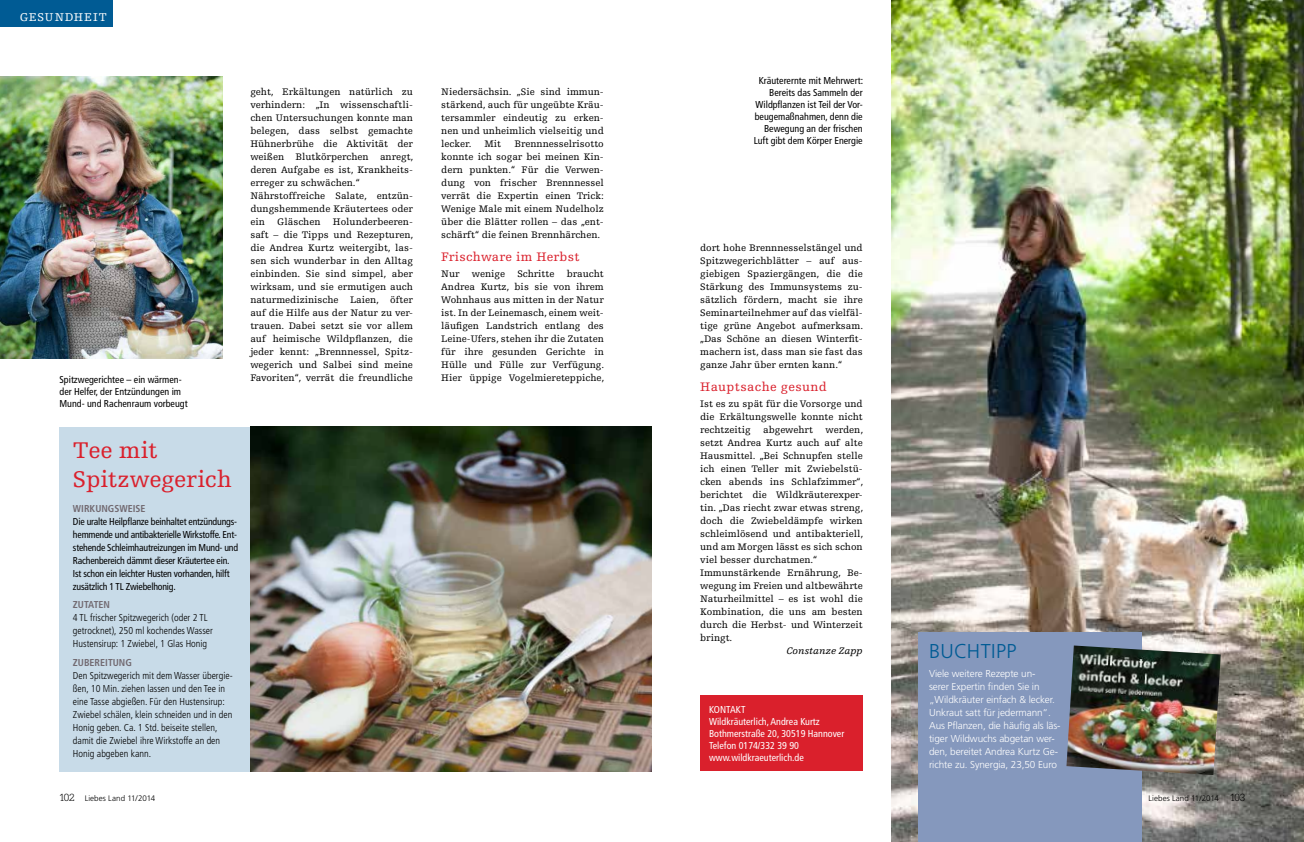
<style>
.page{position:relative;width:1304px;height:842px;background:#fff}
.page>*{position:absolute;margin:0;border:0;box-sizing:border-box;transform-origin:0 0}
.t1{font:24px/28.8px "Egyptienne F";letter-spacing:.01em;color:#da202c}
.t2{font:300 20px "Frutiger";letter-spacing:.015em;color:#005b94}
.t3{font:13px "Egyptienne F";letter-spacing:.02em;color:#da202c}
.t4{font:12px "Egyptienne F";letter-spacing:.065em;color:#fff}
.t5{font:10px/13px "Egyptienne F";color:#000;text-align:justify}
.t6{font:300 condensed 10px/13px "Frutiger";color:#000}
.t7{font:condensed 10px/13px "Frutiger";letter-spacing:-.02em;color:#000}
.t8{font:condensed 10px/12px "Frutiger";color:#000;text-align:right}
.t9{font:300 10px/13px "Frutiger";letter-spacing:-.01em;color:#fff}
.t10{font:condensed 10px/12px "Frutiger";color:#fff}
.t11{font:700 condensed 10px "Frutiger";color:#726a71}
.t12{font:italic 10px "Egyptienne F";color:#000}
.t13{font:300 8px "Frutiger";letter-spacing:.01em;color:#000}
.s1{font-family:"Serifa";font-size:11px}
</style>
<div class="page">
<div style="left:60px;top:427px;width:255px;height:344px;background:#c8dbe8"></div>
<img style="left:891px;top:0;width:413px;height:842px">
<img style="left:250px;top:427px;width:402px;height:344px">
<img style="left:0;top:77px;width:222px;height:281px">
<div style="left:918px;top:632px;width:224px;height:210px;background:#8598bd"></div>
<img style="left:1066px;top:645px;width:155px;height:130px">
<div style="left:700px;top:696px;width:163px;height:75px;background:#da202c"></div>
<div style="left:0;top:0;width:112px;height:26px;background:#005b94"></div>
<p class="t4" style="left:20px;top:10px;width:88px">gesundheit</p>
<p class="t5" style="left:441px;top:86px;width:164px">Niedersächsin. „Sie sind immun&shy;stärkend, auch für ungeübte Kräu&shy;tersammler eindeutig zu erken&shy;nen und unheimlich vielseitig und lecker.</p>
<p class="t5" style="left:250px;top:86px;width:164px;text-align:left">geht, Erkältungen natürlich zu verhindern: „In wissenschaftli&shy;chen -Untersuchungen konnte man belegen, dass selbst gemachte<br>Hühnerbrühe die Aktivität der weißen Blutkörperchen anregt, deren Aufgabe es ist, Krankheits&shy;erreger zu schwächen.“<br>Nährstoffreiche Salate, entzün&shy;dungshemmende Kräutertees oder ein Gläschen Holunderbeeren&shy;saft – die Tipps und Rezepturen, die Andrea Kurtz weitergibt, las&shy;sen sich wunderbar in den Alltag einbinden. Sie sind simpel, aber wirksam, und sie ermutigen auch naturmedizinische Laien, öfter auf die Hilfe aus der Natur zu ver&shy;trauen. Dabei setzt sie vor allem auf heimische Wildpflanzen, die jeder kennt: „Brennnessel, Spitz&shy;wegerich und Salbei sind meine<br>Favoriten“, verrät die freundliche</p>
<p class="t5" style="left:441px;top:138px;width:164px;text-indent:73px">Brennnesselrisotto konnte ich sogar bei meinen Kin&shy;dern punkten.“ Für die Verwen&shy;dung von frischer Brennnessel verrät die Expertin einen Trick:<br>Wenige Male mit einem Nudelholz über die Blätter rollen – das „ent&shy;schärft“ die feinen Brennhärchen.</p>
<h3 class="t3" style="left:441px;top:250px;width:140px">Frischware im Herbst</h3>
<p class="t5" style="left:441px;top:268px;width:164px">Nur wenige Schritte braucht Andrea Kurtz, bis sie von ihrem Wohnhaus aus mitten in der Natur ist. In der Leinemasch, einem weit&shy;läufigen Landstrich entlang des Leine-Ufers, stehen ihr die Zutaten für ihre gesunden Gerichte in Hülle und Fülle zur Verfügung.</p>
<p class="t5" style="left:484px;top:138px;width:18px">Mit</p>
<p class="t8" style="left:60px;top:374px;width:124px">Spitzwegerichtee – ein wärmen-</p>
<p class="t5" style="left:441px;top:372px;width:164px">Hier üppige Vogelmiereteppiche,</p>
<p class="t8" style="left:60px;top:386px;width:130px;text-align:left">der Helfer, der Entzündungen im<br>Mund- und Rachenraum vorbeugt</p>
<h1 class="t1" style="left:73px;top:436px;width:160px">Tee mit<br>Spitzwegerich</h1>
<p class="t11" style="left:73px;top:502px;width:74px">WIRKUNGSWEISE</p>
<p class="t7" style="left:73px;top:515px;width:167px">Die uralte Heilpflanze beinhaltet entzündungs&shy;hemmende und antibakterielle Wirkstoffe. Ent&shy;stehende Schleimhautreizungen im Mund- und Rachenbereich dämmt dieser Kräutertee ein.<br>Ist schon ein leichter Husten vorhanden, hilft zusätzlich 1 TL Zwiebelhonig.</p>
<p class="t11" style="left:73px;top:599px;width:39px">ZUTATEN</p>
<p class="t6" style="left:73px;top:611px;width:141px">4 TL frischer Spitzwegerich (oder 2 TL getrocknet), 250 ml kochendes Wasser<br>Hustensirup: 1 Zwiebel, 1 Glas Honig</p>
<p class="t11" style="left:73px;top:656px;width:60px">ZUBEREITUNG</p>
<p class="t6" style="left:73px;top:669px;width:161px">Den Spitzwegerich mit dem Wasser übergie&shy;ßen, 10 Min. ziehen lassen und den Tee in eine Tasse abgießen. Für den Hustensirup:<br>Zwiebel schälen, klein schneiden und in den Honig geben. Ca. 1 Std. beiseite stellen, damit die Zwiebel ihre Wirkstoffe an den Honig abgeben kann.</p>
<p class="t13" style="left:60px;top:794px;width:97px"><span class="s1">102</span> Liebes Land 11/2014</p>
<p class="t8" style="left:754px;top:75px;width:111px">Kräuterernte mit Mehrwert:<br>Bereits das Sammeln der<br>Wildpflanzen ist Teil der Vor&shy;beugemaßnahmen, denn die<br>Bewegung an der frischen<br>Luft gibt dem Körper Energie</p>
<p class="t5" style="left:700px;top:242px;width:164px">dort hohe Brennnesselstängel und Spitzwegerichblätter – auf aus&shy;giebigen Spaziergängen, die die Stärkung des Immunsystems zu&shy;sätzlich fördern, macht sie ihre -S eminarteilnehmer auf das vielfäl&shy;tige grüne Angebot aufmerksam. „Das Schöne an diesen Winterfit&shy;machern ist, dass man sie fast das ganze Jahr über ernten kann.“</p>
<h3 class="t3" style="left:700px;top:380px;width:128px">Hauptsache gesund</h3>
<p class="t5" style="left:700px;top:398px;width:164px">Ist es zu spät für die Vorsorge und die Erkältungswelle konnte nicht rechtzeitig</p>
<p class="t5" style="left:700px;top:424px;width:164px;text-align:left;text-indent:125px">werden, setzt Andrea Kurtz auch auf alte<br>Hausmittel. „Bei Schnupfen stelle ich einen Teller mit Zwiebelstü&shy;cken abends ins Schlafzimmer“, berichtet die Wildkräuterexper&shy;tin. „Das riecht zwar etwas streng, doch die Zwiebeldämpfe wirken schleimlösend und antibakteriell, und am Morgen lässt es sich schon viel besser durchatmen.“<br>Immunstärkende Ernährung, Be&shy;wegung im Freien und altbewährte<br>Naturheilmittel – es ist wohl die<br>Kombination, die uns am besten durch die Herbst- und Winterzeit bringt.</p>
<p class="t12" style="left:786px;top:646px;width:78px">Constanze Zapp</p>
<p class="t5" style="left:763px;top:424px;width:51px">abgewehrt</p>
<p class="t10" style="left:709px;top:703px;width:137px">Kontakt<br>Wildkräuterlich, Andrea Kurtz<br>Bothmerstraße 20, 30519 Hannover<br>Telefon 0174/332 39 90 www.wildkraeuterlich.de</p>
<h2 class="t2" style="left:929px;top:640px;width:89px">buchtipp</h2>
<p class="t9" style="left:929px;top:667px;width:133px">Viele weitere Rezepte un-<br>serer Expertin finden Sie in „Wildkräuter einfach &amp; lecker.<br>-U nkraut satt für jedermann“.<br>Aus Pflanzen, die häufig als läs&shy;tiger Wildwuchs abgetan wer&shy;den, bereitet Andrea Kurtz Ge&shy;richte zu. Synergia, 23,50 Euro</p>
<p class="t13" style="left:1148px;top:794px;width:98px">Liebes Land 11/2014 <span class="s1">103</span></p>
</div>
